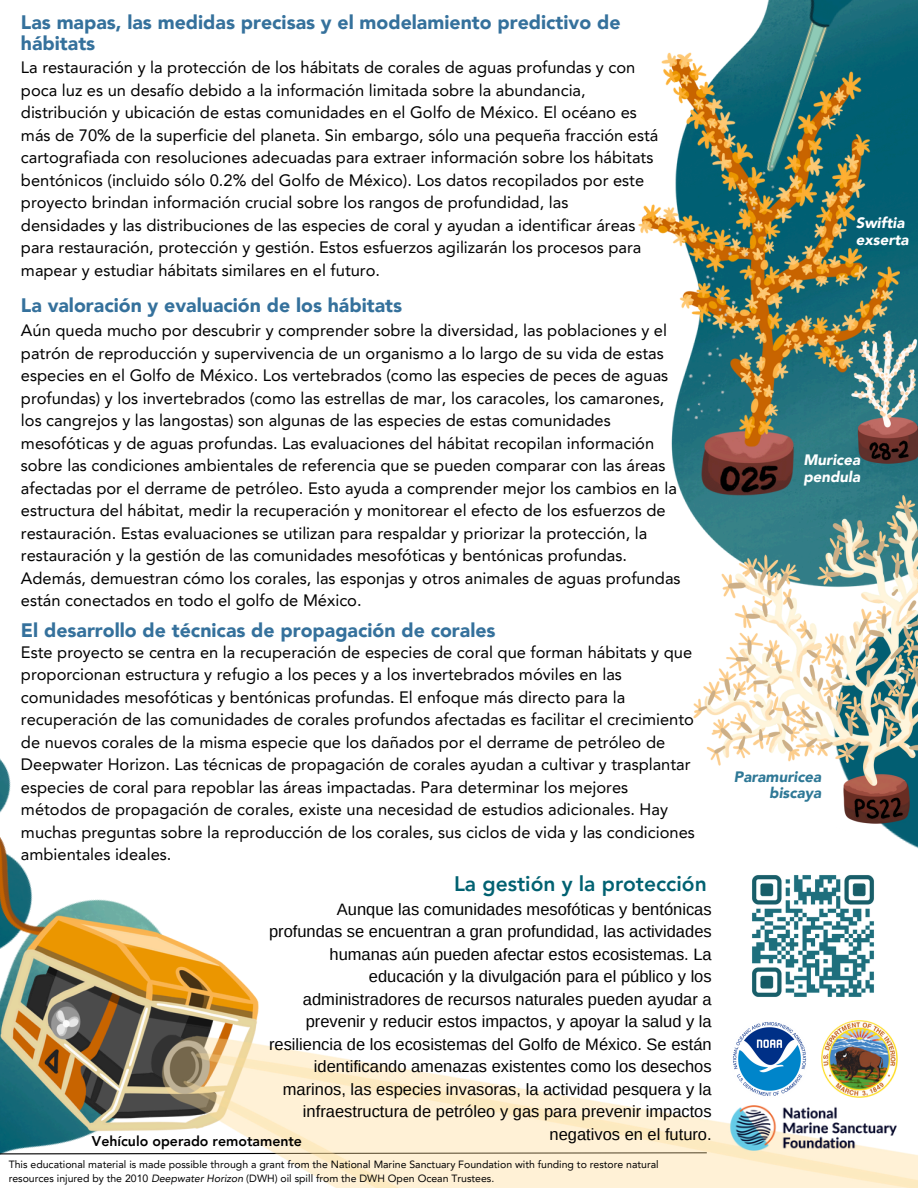
<style>
.page{position:relative;width:918px;height:1188px;background:#fff}
.page>*{position:absolute;margin:0;border:0;box-sizing:border-box;transform-origin:0 0}
.t1{font:800 21px "Avenir LT Pro";color:#016171}
.t2{font:900 19.5px/21.3px "Avenir LT Pro";color:#35719c}
.t3{font:16.5px/22.5px "Avenir LT Pro";color:#000}
.t4{font:16.5px/22.5px "Arimo";color:#000;text-align:right}
.t5{font:italic 900 15px/16.8px "Avenir LT Pro";color:#fff}
.t6{font:italic 900 15px/15.8px "Avenir LT Pro";color:#2e7896;text-align:right}
.t7{font:800 14.1px "Avenir LT Pro";color:#000}
.t8{font:10.5px/14px "Avenir LT Pro";color:#000}
.s1{font-style:italic}
</style>
<div class="page">
<img style="left:896px;top:0;width:22px;height:234px">
<img style="left:744px;top:0;width:152px;height:45px">
<img style="left:661px;top:45px;width:251px;height:464px">
<img style="left:638px;top:125px;width:176px;height:331px">
<img style="left:731px;top:234px;width:187px;height:615px">
<img style="left:689px;top:488px;width:229px;height:345px">
<img style="left:0;top:758px;width:33px;height:145px">
<img style="left:0;top:903px;width:238px;height:75px">
<img style="left:0;top:978px;width:918px;height:210px">
<img style="left:724px;top:1097px;width:180px;height:63px">
<img style="left:747px;top:875px;width:133px;height:128px">
<img style="left:826px;top:308px;width:92px;height:192px">
<p class="t2" style="left:21px;top:13px;width:601px">Las mapas, las medidas precisas y el modelamiento predictivo de hábitats</p>
<p class="t3" style="left:21px;top:58px;width:639px">La restauración y la protección de los hábitats de corales de aguas profundas y con poca luz es un desafío debido a la información limitada sobre la abundancia, distribución y ubicación de estas comunidades en el Golfo de México. El océano es más de 70% de la superficie del planeta. Sin embargo, sólo una pequeña fracción está cartografiada con resoluciones adecuadas para extraer información sobre los hábitats bentónicos (incluido sólo 0.2% del Golfo de México). Los datos recopilados por este proyecto brindan información crucial sobre los rangos de profundidad, las<br>densidades y las distribuciones de las especies de coral y ayudan a identificar áreas para restauración, protección y gestión. Estos esfuerzos agilizarán los procesos para mapear y estudiar hábitats similares en el futuro.</p>
<p class="t2" style="left:21px;top:296px;width:383px">La valoración y evaluación de los hábitats</p>
<p class="t3" style="left:21px;top:321px;width:661px">Aún queda mucho por descubrir y comprender sobre la diversidad, las poblaciones y el patrón de reproducción y supervivencia de un organismo a lo largo de su vida de estas especies en el Golfo de México. Los vertebrados (como las especies de peces de aguas profundas) y los invertebrados (como las estrellas de mar, los caracoles, los camarones, los cangrejos y las langostas) son algunas de las especies de estas comunidades mesofóticas y de aguas profundas. Las evaluaciones del hábitat recopilan información sobre las condiciones ambientales de referencia que se pueden comparar con las áreas afectadas por el derrame de petróleo. Esto ayuda a comprender mejor los cambios en la estructura del hábitat, medir la recuperación y monitorear el efecto de los esfuerzos de restauración. Estas evaluaciones se utilizan para respaldar y priorizar la protección, la restauración y la gestión de las comunidades mesofóticas y bentónicas profundas.<br>Además, demuestran cómo los corales, las esponjas y otros animales de aguas profundas están conectados en todo el golfo de México.</p>
<h1 class="t2" style="left:21px;top:622px;width:476px">El desarrollo de técnicas de propagación de corales</h1>
<h3 class="t3" style="left:21px;top:642px;width:675px">Este proyecto se centra en la recuperación de especies de coral que forman hábitats y que proporcionan estructura y refugio a los peces y a los invertebrados móviles en las comunidades mesofóticas y bentónicas profundas. El enfoque más directo para la recuperación de las comunidades de corales profundos afectadas es facilitar el crecimiento de nuevos corales de la misma especie que los dañados por el derrame de petróleo de Deepwater Horizon. Las técnicas de propagación de corales ayudan a cultivar y trasplantar especies de coral para repoblar las áreas impactadas. Para determinar los mejores métodos de propagación de corales, existe una necesidad de estudios adicionales. Hay muchas preguntas sobre la reproducción de los corales, sus ciclos de vida y las condiciones ambientales ideales.</h3>
<p class="t1" style="left:454px;top:876px;width:254px">La gestión y la protección</p>
<h4 class="t4" style="left:269px;top:898px;width:444px">Aunque las comunidades mesofóticas y bentónicas profundas se encuentran a gran profundidad, las actividades humanas aún pueden afectar estos ecosistemas. La educación y la divulgación para el público y los administradores de recursos naturales pueden ayudar a prevenir y reducir estos impactos, y apoyar la salud y la resiliencia de los ecosistemas del Golfo de México. Se están identificando amenazas existentes como los desechos marinos, las especies invasoras, la actividad pesquera y la infraestructura de petróleo y gas para prevenir impactos negativos en el futuro.</h4>
<p class="t7" style="left:92px;top:1136px;width:212px">Vehículo operado remotamente</p>
<p class="t8" style="left:9px;top:1158px;width:651px">This educational material is made possible through a grant from the National Marine Sanctuary Foundation with funding to restore natural resources injured by the 2010 <span class="s1">Deepwater Horizon</span> (DWH) oil spill from the DWH Open Ocean Trustees.</p>
<p class="t5" style="left:856px;top:216px;width:54px">Swiftia exserta</p>
<p class="t5" style="left:803px;top:453px;width:58px">Muricea pendula</p>
<h3 class="t6" style="left:734px;top:770px;width:89px">Paramuricea biscaya</h3>
</div>
